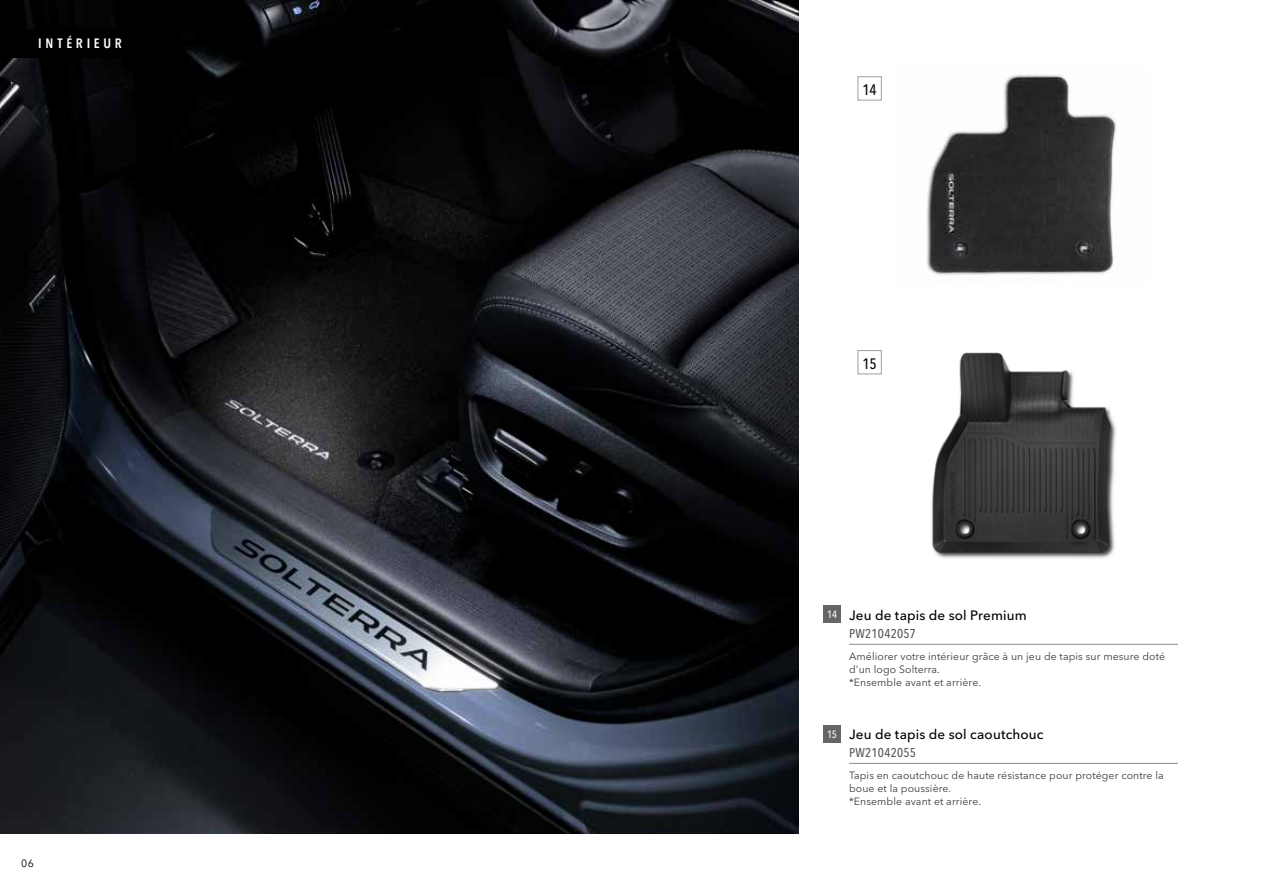
<style>
.page{position:relative;width:1263px;height:893px;background:#fff}
.page>*{position:absolute;margin:0;border:0;box-sizing:border-box;transform-origin:0 0}
.t1{font:500 condensed 15px "Avenir Next LT Pro";color:#000}
.t2{font:500 13.5px "Avenir Next LT Pro";letter-spacing:.01em;color:#000}
.t3{font:600 condensed 13.5px "Avenir Next LT Pro";letter-spacing:.275em;color:#fff}
.t4{font:500 condensed 12.75px "Avenir Next LT Pro";letter-spacing:.02em;color:#5a5757}
.t5{font:10.5px/13px "Avenir Next LT Pro";letter-spacing:.01em;color:#3f3b3a}
.t6{font:500 condensed 10.5px "Avenir Next LT Pro";color:#fff}
.t7{font:10.5px "Avenir Next LT Pro";color:#000}
</style>
<div class="page">
<img style="left:0;top:0;width:798px;height:833px">
<img style="left:931px;top:352px;width:185px;height:206px">
<img style="left:926px;top:74px;width:190px;height:201px">
<hr style="left:849px;top:644px;width:329px;height:1px;background:#898989">
<hr style="left:849px;top:763px;width:329px;height:1px;background:#898989">
<div style="left:0;top:29px;width:171px;height:28px;background:#000"></div>
<div style="left:858px;top:350px;width:23px;height:24px;border:1px solid #9fa0a0"></div>
<div style="left:823px;top:606px;width:17px;height:17px;background:#666565"></div>
<div style="left:823px;top:725px;width:17px;height:17px;background:#666565"></div>
<p class="t3" style="left:38px;top:36px;width:85px">INTÉRIEUR</p>
<p class="t7" style="left:21px;top:857px;width:14px">06</p>
<h1 class="t1" style="left:862px;top:81px;width:16px">14</h1>
<h1 class="t1" style="left:863px;top:354px;width:15px">15</h1>
<p class="t6" style="left:827px;top:608px;width:12px">14</p>
<p class="t2" style="left:849px;top:607px;width:179px">Jeu de tapis de sol Premium</p>
<p class="t4" style="left:849px;top:626px;width:69px">PW21042057</p>
<p class="t5" style="left:849px;top:649px;width:318px">Améliorer votre intérieur grâce à un jeu de tapis sur mesure doté d'un logo Solterra.<br>*Ensemble avant et arrière.</p>
<p class="t6" style="left:827px;top:727px;width:11px">15</p>
<p class="t2" style="left:849px;top:726px;width:196px">Jeu de tapis de sol caoutchouc</p>
<p class="t4" style="left:849px;top:745px;width:69px">PW21042055</p>
<p class="t5" style="left:849px;top:769px;width:316px">Tapis en caoutchouc de haute résistance pour protéger contre la boue et la poussière.<br>*Ensemble avant et arrière.</p>
</div>
